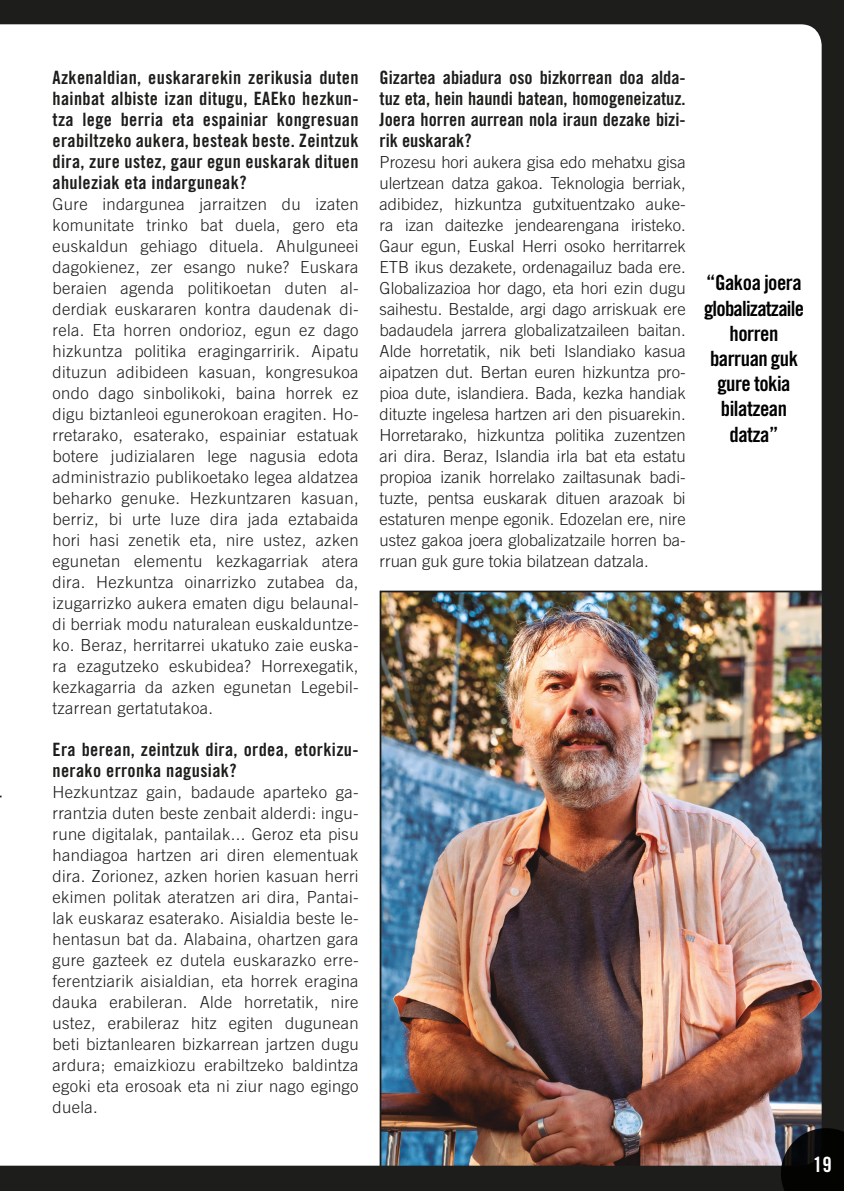
<style>
.page{position:relative;width:844px;height:1191px;background:#fff}
.page>*{position:absolute;margin:0;border:0;box-sizing:border-box;transform-origin:0 0}
.entresakak{font:21px/25.2px "Trade Gothic LT Std Bd Cn 20";letter-spacing:-.02em;color:#000;text-align:center}
.t1{font:21px "Trade Gothic LT Std Bd Cn 20";color:#fff}
.testua{font:18.38px/21px "Trade Gothic LT Std Bd Cn 20";letter-spacing:.02em;color:#1d1d1b;text-align:justify}
.testua-2{font:300 16.62px/21px "Trade Gothic LT Std";letter-spacing:.02em;color:#1d1d1b;text-align:justify}
</style>
<div class="page">
<img style="left:0;top:0;width:843px;height:1191px">
<svg style="left:780px;top:1128px;width:63px;height:63px;background:#111112"></svg>
<p class="testua" style="left:52px;top:67px;width:307px">Azkenaldian, euskararekin zerikusia duten hainbat albiste izan ditugu, EAEko hezkun&shy;tza lege berria eta espainiar kongresuan erabiltzeko aukera, besteak beste. Zeintzuk dira, zure ustez, gaur egun euskarak dituen ahuleziak eta indarguneak?</p>
<p class="testua-2" style="left:52px;top:193px;width:307px">Gure indargunea jarraitzen du izaten komunitate trinko bat duela, gero eta euskaldun gehiago dituela. Ahulguneei dagokienez, zer esango nuke? Euskara beraien agenda politikoetan duten al&shy;derdiak euskararen kontra daudenak di&shy;rela. Eta horren ondorioz, egun ez dago hizkuntza politika eragingarririk. Aipatu dituzun adibideen kasuan, kongresukoa ondo dago sinbolikoki, baina horrek ez digu biztanleoi egunerokoan eragiten. Ho&shy;rretarako, esaterako, espainiar estatuak botere judizialaren lege nagusia edota administrazio publikoetako legea aldatzea beharko genuke. Hezkuntzaren kasuan, berriz, bi urte luze dira jada eztabaida hori hasi zenetik eta, nire ustez, azken egunetan elementu kezkagarriak atera dira. Hezkuntza oinarrizko zutabea da, izugarrizko aukera ematen digu belaunal&shy;di berriak modu naturalean euskalduntze&shy;ko. Beraz, herritarrei ukatuko zaie euska&shy;ra ezagutzeko eskubidea? Horrexegatik, kezkagarria da azken egunetan Legebil&shy;tzarrean gertatutakoa.</p>
<p class="testua" style="left:52px;top:739px;width:307px">Era berean, zeintzuk dira, ordea, etorkizu&shy;nerako erronka nagusiak?</p>
<p class="testua-2" style="left:52px;top:781px;width:307px">Hezkuntzaz gain, badaude aparteko ga&shy;rrantzia duten beste zenbait alderdi: ingu&shy;rune digitalak, pantailak... Geroz eta pisu handiagoa hartzen ari diren elementuak dira. Zorionez, azken horien kasuan herri ekimen politak ateratzen ari dira, Pantai&shy;lak euskaraz esaterako. Aisialdia beste le&shy;hentasun bat da. Alabaina, ohartzen gara gure gazteek ez dutela euskarazko erre&shy;ferentziarik aisialdian, eta horrek eragina dauka erabileran. Alde horretatik, nire ustez, erabileraz hitz egiten dugunean beti biztanlearen bizkarrean jartzen dugu ardura; emaizkiozu erabiltzeko baldintza egoki eta erosoak eta ni ziur nago egingo duela.</p>
<p class="testua" style="left:379px;top:67px;width:307px">Gizartea abiadura oso bizkorrean doa alda&shy;tuz eta, hein haundi batean, homogeneizatuz.<br>Joera horren aurrean nola iraun dezake bizi&shy;rik euskarak?</p>
<p class="testua-2" style="left:379px;top:151px;width:307px">Prozesu hori aukera gisa edo mehatxu gisa ulertzean datza gakoa. Teknologia berriak, adibidez, hizkuntza gutxituentzako auke&shy;ra izan daitezke jendearengana iristeko.<br>Gaur egun, Euskal Herri osoko herritarrek ETB ikus dezakete, ordenagailuz bada ere.<br>Globalizazioa hor dago, eta hori ezin dugu saihestu. Bestalde, argi dago arriskuak ere badaudela jarrera globalizatzaileen baitan.<br>Alde horretatik, nik beti Islandiako kasua aipatzen dut. Bertan euren hizkuntza pro&shy;pioa dute, islandiera. Bada, kezka handiak dituzte ingelesa hartzen ari den pisuarekin.<br>Horretarako, hizkuntza politika zuzentzen ari dira. Beraz, Islandia irla bat eta estatu propioa izanik horrelako zailtasunak badi&shy;tuzte, pentsa euskarak dituen arazoak bi estaturen menpe egonik. Edozelan ere, nire ustez gakoa joera globalizatzaile horren ba&shy;rruan guk gure tokia bilatzean datzala.</p>
<p class="entresakak" style="left:704px;top:270px;width:101px">“Gakoa joera globalizatzaile horren barruan guk gure tokia bilatzean datza”</p>
<p class="t1" style="left:813px;top:1152px;width:20px">19</p>
</div>
